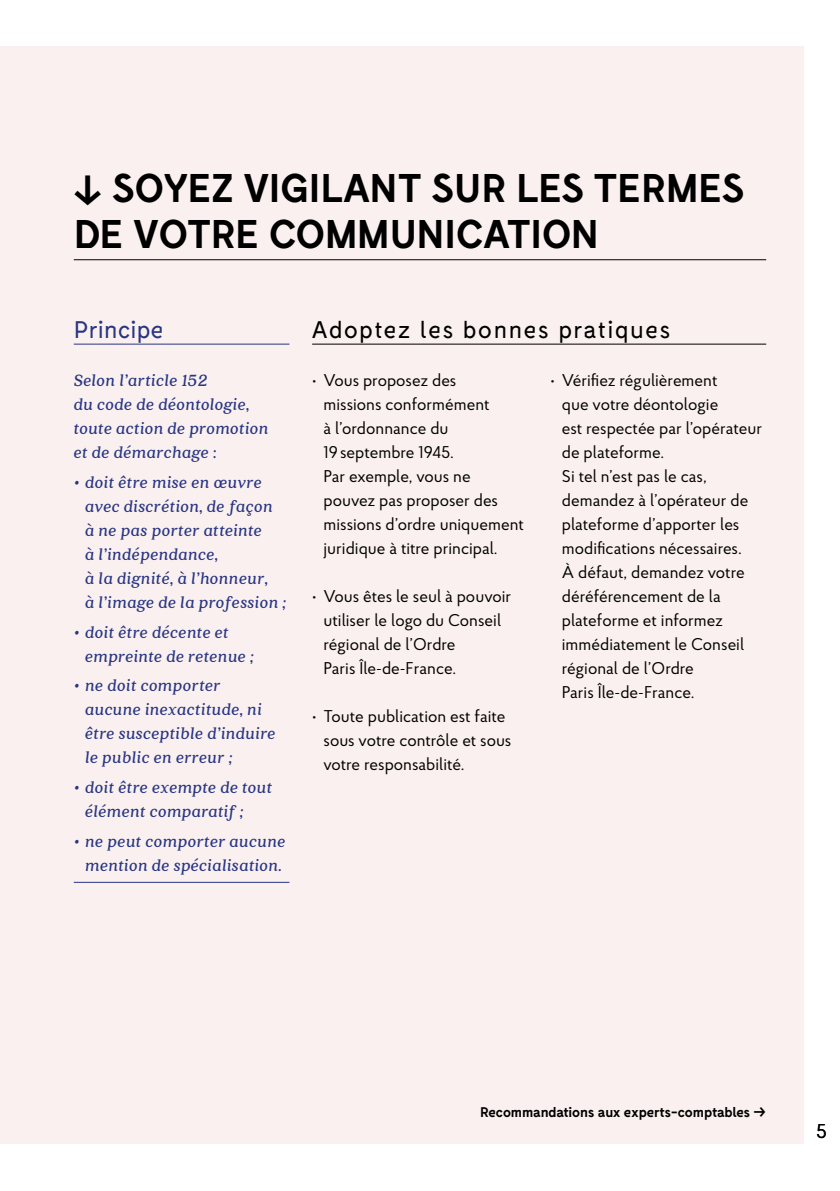
<style>
.page{position:relative;width:840px;height:1191px;background:#fff}
.page>*{position:absolute;margin:0;border:0;box-sizing:border-box;transform-origin:0 0}
.t1{font:700 40px "Fabrik";color:#000}
.t2{font:24px "Fabrik";letter-spacing:.07em;color:#000}
.t3{font:24px "Fabrik";letter-spacing:.02em;color:#283583}
.t4{font:20px "Proba Pro";color:#030304}
.t5{font:italic 700 18px/24px "Quincy CF";letter-spacing:.03em;color:#283583}
.t6{font:17px/24px "Proba Pro";color:#000}
.t7{font:700 14px "Fabrik";color:#000}
.s1{font-size:14.8px}
</style>
<div class="page">
<div style="left:0;top:47px;width:802px;height:1097px;background:#faf0ef"></div>
<hr style="left:74px;top:259px;width:691px;height:1px;background:#000">
<hr style="left:74px;top:344px;width:215px;height:1px;background:#283583">
<hr style="left:74px;top:882px;width:215px;height:1px;background:#283583">
<hr style="left:312px;top:344px;width:453px;height:1px;background:#000">
<h1 class="t1" style="left:74px;top:166px;width:218px">↓ SOYEZ VIGILANT</h1>
<h1 class="t1" style="left:431px;top:166px;width:26px">SUR</h1>
<h1 class="t1" style="left:516px;top:166px;width:23px">LES</h1>
<h1 class="t1" style="left:594px;top:166px;width:26px">TERMES</h1>
<h1 class="t1" style="left:74px;top:212px;width:110px">DE VOTRE</h1>
<h1 class="t1" style="left:269px;top:212px;width:26px">COMMUNICATION</h1>
<h2 class="t3" style="left:74px;top:317px;width:91px">Principe</h2>
<p class="t5" style="left:74px;top:369px;width:196px">Selon l’article 152<br>du code de déontologie, toute action de promotion et de démarchage :</p>
<p class="t5" style="left:85px;top:470px;width:202px;text-indent:-11px">• doit être mise en œuvre avec discrétion, de façon à ne pas porter atteinte<br>à l’indépendance,<br>à la dignité, à l’honneur,<br>à l’image de la profession ;</p>
<p class="t5" style="left:85px;top:620px;width:170px;text-indent:-11px">• doit être décente et empreinte de retenue ;</p>
<p class="t5" style="left:85px;top:674px;width:192px;text-indent:-11px">• ne doit comporter aucune inexactitude, ni être susceptible d’induire le public en erreur ;</p>
<p class="t5" style="left:85px;top:775px;width:188px;text-indent:-11px">• doit être exempte de tout élément comparatif ;</p>
<p class="t5" style="left:74px;top:829px;width:213px;text-align:center">• ne peut comporter aucune mention de spécialisation.</p>
<h2 class="t2" style="left:312px;top:317px;width:359px">Adoptez les bonnes pratiques</h2>
<p class="t6" style="left:323px;top:368px;width:202px;text-indent:-11px">• Vous proposez des<br>missions conformément<br>à l’ordonnance du<br>19septembre 1945.<br>Par exemple, vous ne pouvez pas proposer des missions d’ordre uniquement juridique à titre principal.</p>
<p class="t6" style="left:323px;top:584px;width:189px;text-indent:-11px">• Vous êtes le seul à pouvoir utiliser le logo du Conseil régional de l’Ordre<br>Paris Île-de-France.</p>
<p class="t6" style="left:323px;top:704px;width:189px;text-indent:-11px">• Toute publication est faite sous votre contrôle et sous votre responsabilité.</p>
<p class="t6" style="left:561px;top:368px;width:202px;text-indent:-11px">• Vérifiez régulièrement<br>que votre déontologie<br>est respectée par l’opérateur de plateforme.<br>Si tel n’est pas le cas, demandez à l’opérateur de plateforme d’apporter les modifications nécessaires.<br>À défaut, demandez votre déréférencement de la plateforme et informez immédiatement le Conseil régional de l’Ordre<br>Paris Île-de-France.</p>
<p class="t7" style="left:480px;top:1104px;width:287px">RECOMMANDATIONS AUX EXPERTS-COMPTABLES <span class="s1">→</span></p>
<p class="t4" style="left:815px;top:1118px;width:12px">5</p>
</div>
